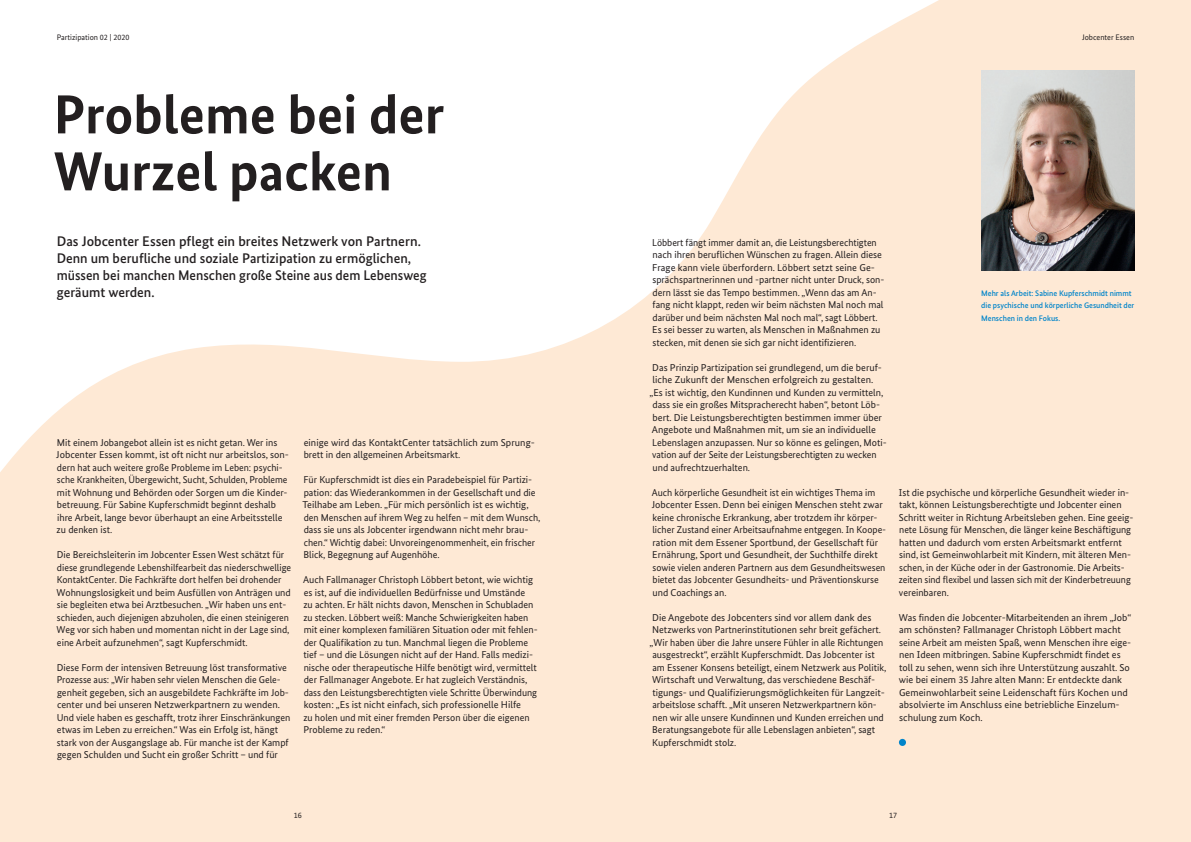
<style>
.page{position:relative;width:1191px;height:842px;background:#fee9d5}
.page>*{position:absolute;margin:0;border:0;box-sizing:border-box;transform-origin:0 0}
.t1{font:700 55px/57px "Bundes Sans";color:#231f20}
.t2{font:500 14px/17px "Bundes Sans";color:#231f20}
.t3{font:10px/12.5px "Bundes Sans";color:#231f20}
.t4{font:500 8px/12.5px "Bundes Sans";color:#0084ca}
.t5{font:8px "Bundes Sans";color:#231f20}
</style>
<div class="page">
<svg style="left:0;top:0;width:939px;height:472px;fill:#fff"></svg>
<img style="left:981px;top:71px;width:153px;height:200px">
<div style="left:899px;top:739px;width:7px;height:7px;background:#0084ca;border-radius:50%"></div>
<p class="t5" style="left:57px;top:33px;width:74px">Partizipation 02 | 2020</p>
<h1 class="t1" style="left:54px;top:85px;width:392px">Probleme bei der<br>Wurzel packen</h1>
<h2 class="t2" style="left:57px;top:232px;width:371px">Das Jobcenter Essen pflegt ein breites Netzwerk von Partnern.<br>Denn um berufliche und soziale Partizipation zu ermöglichen, müssen bei manchen Menschen große Steine aus dem Lebensweg geräumt werden.</h2>
<p class="t3" style="left:56px;top:436px;width:234px">Mit einem Jobangebot allein ist es nicht getan. Wer ins Jobcenter Essen kommt, ist oft nicht nur arbeitslos, son&shy;dern hat auch weitere große Probleme im Leben: psychi&shy;sche Krankheiten, Übergewicht, Sucht, Schulden, Probleme mit Wohnung und Behörden oder Sorgen um die Kinder&shy;betreuung. Für Sabine Kupferschmidt beginnt deshalb ihre Arbeit, lange bevor überhaupt an eine Arbeitsstelle zu denken ist.</p>
<p class="t3" style="left:57px;top:549px;width:236px">Die Bereichsleiterin im Jobcenter Essen West schätzt für diese grundlegende Lebenshilfearbeit das niederschwellige KontaktCenter. Die Fachkräfte dort helfen bei drohender Wohnungslosigkeit und beim Ausfüllen von Anträgen und sie begleiten etwa bei Arztbesuchen. „Wir haben uns ent&shy;schieden, auch diejenigen abzuholen, die einen steinigeren Weg vor sich haben und momentan nicht in der Lage sind, eine Arbeit aufzunehmen“, sagt Kupferschmidt.</p>
<p class="t3" style="left:57px;top:661px;width:235px">Diese Form der intensiven Betreuung löst transformative Prozesse aus: „Wir haben sehr vielen Menschen die Gele&shy;genheit gegeben, sich an ausgebildete Fachkräfte im Job&shy;center und bei unseren Netzwerkpartnern zu wenden.<br>Und viele haben es geschafft, trotz ihrer Einschränkungen etwas im Leben zu erreichen.“ Was ein Erfolg ist, hängt stark von der Ausgangslage ab. Für manche ist der Kampf gegen Schulden und Sucht ein großer Schritt – und für</p>
<p class="t3" style="left:304px;top:436px;width:233px">einige wird das KontaktCenter tatsächlich zum Sprung&shy;brett in den allgemeinen Arbeitsmarkt.</p>
<p class="t3" style="left:302px;top:474px;width:240px">Für Kupferschmidt ist dies ein Paradebeispiel für Partizi&shy;pation: das Wiederankommen in der Gesellschaft und die Teilhabe am Leben. „Für mich persönlich ist es wichtig, den Menschen auf ihrem Weg zu helfen – mit dem Wunsch, dass sie uns als Jobcenter irgendwann nicht mehr brau&shy;chen.“ Wichtig dabei: Unvoreingenommenheit, ein frischer Blick, Begegnung auf Augenhöhe.</p>
<p class="t3" style="left:303px;top:574px;width:236px">Auch Fallmanager Christoph Löbbert betont, wie wichtig es ist, auf die individuellen Bedürfnisse und Umstände<br>zu achten. Er hält nichts davon, Menschen in Schubladen zu stecken. Löbbert weiß: Manche Schwierigkeiten haben mit einer komplexen familiären Situation oder mit fehlen&shy;der Qualifikation zu tun. Manchmal liegen die Probleme tief – und die Lösungen nicht auf der Hand. Falls medizi&shy;nische oder therapeutische Hilfe benötigt wird, vermittelt der Fallmanager Angebote. Er hat zugleich Verständnis, dass den Leistungsberechtigten viele Schritte Überwindung kosten: „Es ist nicht einfach, sich professionelle Hilfe<br>zu holen und mit einer fremden Person über die eigenen Probleme zu reden.“</p>
<p class="t5" style="left:1082px;top:33px;width:54px">Jobcenter Essen</p>
<p class="t3" style="left:652px;top:236px;width:234px">Löbbert fängt immer damit an, die Leistungsberechtigten nach ihren beruflichen Wünschen zu fragen. Allein diese Frage kann viele überfordern. Löbbert setzt seine Ge&shy;sprächspartnerinnen und -partner nicht unter Druck, son&shy;dern lässt sie das Tempo bestimmen. „Wenn das am An&shy;fang nicht klappt, reden wir beim nächsten Mal noch mal darüber und beim nächsten Mal noch mal“, sagt Löbbert.<br>Es sei besser zu warten, als Menschen in Maßnahmen zu stecken, mit denen sie sich gar nicht identifizieren.</p>
<p class="t3" style="left:649px;top:361px;width:239px">Das Prinzip Partizipation sei grundlegend, um die beruf&shy;liche Zukunft der Menschen erfolgreich zu gestalten.<br>„Es ist wichtig, den Kundinnen und Kunden zu vermitteln, dass sie ein großes Mitspracherecht haben“, betont Löb&shy;bert. Die Leistungsberechtigten bestimmen immer über Angebote und Maßnahmen mit, um sie an individuelle Lebenslagen anzupassen. Nur so könne es gelingen, Moti&shy;vation auf der Seite der Leistungsberechtigten zu wecken und aufrechtzuerhalten.</p>
<p class="t3" style="left:652px;top:486px;width:236px">Auch körperliche Gesundheit ist ein wichtiges Thema im Jobcenter Essen. Denn bei einigen Menschen steht zwar keine chronische Erkrankung, aber trotzdem ihr körper&shy;licher Zustand einer Arbeitsaufnahme entgegen. In Koope&shy;ration mit dem Essener Sportbund, der Gesellschaft für Ernährung, Sport und Gesundheit, der Suchthilfe direkt sowie vielen anderen Partnern aus dem Gesundheitswesen bietet das Jobcenter Gesundheits- und Präventionskurse und Coachings an.</p>
<p class="t3" style="left:649px;top:611px;width:238px">Die Angebote des Jobcenters sind vor allem dank des Netzwerks von Partnerinstitutionen sehr breit gefächert. „Wir haben über die Jahre unsere Fühler in alle Richtungen ausgestreckt“, erzählt Kupferschmidt. Das Jobcenter ist am Essener Konsens beteiligt, einem Netzwerk aus Politik, Wirtschaft und Verwaltung, das verschiedene Beschäf&shy;tigungs- und Qualifizierungsmöglichkeiten für Langzeit&shy;arbeitslose schafft. „Mit unseren Netzwerkpartnern kön&shy;nen wir alle unsere Kundinnen und Kunden erreichen und Beratungsangebote für alle Lebenslagen anbieten“, sagt Kupferschmidt stolz.</p>
<p class="t4" style="left:981px;top:287px;width:155px">Mehr als Arbeit: Sabine Kupferschmidt nimmt die psychische und körperliche Gesundheit der<br>Menschen in den Fokus.</p>
<p class="t3" style="left:898px;top:486px;width:236px">Ist die psychische und körperliche Gesundheit wieder in&shy;takt, können Leistungsberechtigte und Jobcenter einen Schritt weiter in Richtung Arbeitsleben gehen. Eine geeig&shy;nete Lösung für Menschen, die länger keine Beschäftigung hatten und dadurch vom ersten Arbeitsmarkt entfernt sind, ist Gemeinwohlarbeit mit Kindern, mit älteren Men&shy;schen, in der Küche oder in der Gastronomie. Die Arbeits&shy;zeiten sind flexibel und lassen sich mit der Kinderbetreuung vereinbaren.</p>
<p class="t3" style="left:899px;top:611px;width:234px">Was finden die Jobcenter-Mitarbeitenden an ihrem „Job“ am schönsten? Fallmanager Christoph Löbbert macht seine Arbeit am meisten Spaß, wenn Menschen ihre eige&shy;nen Ideen mitbringen. Sabine Kupferschmidt findet es toll zu sehen, wenn sich ihre Unterstützung auszahlt. So wie bei einem 35 Jahre alten Mann: Er entdeckte dank Gemeinwohlarbeit seine Leidenschaft fürs Kochen und absolvierte im Anschluss eine betriebliche Einzelum&shy;schulung zum Koch.</p>
<p class="t5" style="left:294px;top:811px;width:9px">16</p>
<p class="t5" style="left:889px;top:811px;width:9px">17</p>
</div>
